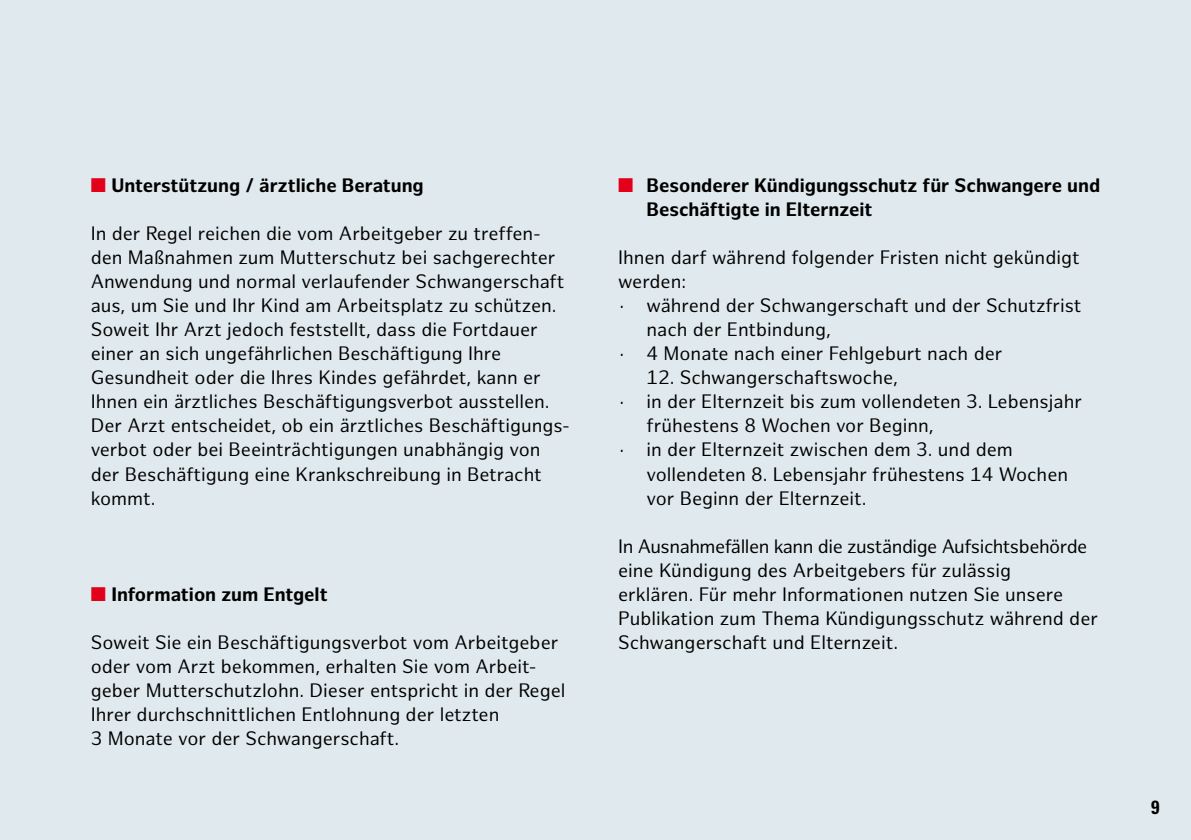
<style>
.page{position:relative;width:1191px;height:840px;background:#fff}
.page>*{position:absolute;margin:0;border:0;box-sizing:border-box;transform-origin:0 0}
.t1{font:19px/24px "Hamburg Sans";color:#000}
.t2{font:700 19px/24px "Hamburg Sans";color:#000}
.t3{font:700 condensed 19px "Univers LT Std";color:#000}
.s1{color:#e2001a}
</style>
<div class="page">
<div style="left:0;top:0;width:1191px;height:839px;background:#e0e9ed"></div>
<p class="t2" style="left:91px;top:174px;width:334px"><span class="s1">■</span> Unterstützung / ärztliche Beratung</p>
<p class="t1" style="left:91px;top:222px;width:481px">In der Regel reichen die vom Arbeitgeber zu treffen&shy;den Maßnahmen zum Mutterschutz bei sachgerechter Anwendung und normal verlaufender Schwangerschaft aus, um Sie und Ihr Kind am Arbeitsplatz zu schützen.<br>Soweit Ihr Arzt jedoch feststellt, dass die Fortdauer einer an sich ungefährlichen Beschäftigung Ihre Gesundheit oder die Ihres Kindes gefährdet, kann er Ihnen ein ärztliches Beschäftigungsverbot ausstellen.<br>Der Arzt entscheidet, ob ein ärztliches Beschäftigungs&shy;verbot oder bei Beeinträchtigungen unabhängig von der Beschäftigung eine Krankschreibung in Betracht kommt.</p>
<p class="t2" style="left:91px;top:582px;width:238px"><span class="s1">■</span> Information zum Entgelt</p>
<p class="t1" style="left:91px;top:630px;width:476px">Soweit Sie ein Beschäftigungsverbot vom Arbeitgeber oder vom Arzt bekommen, erhalten Sie vom Arbeit&shy;geber Mutterschutzlohn. Dieser entspricht in der Regel Ihrer durchschnittlichen Entlohnung der letzten<br>3 Monate vor der Schwangerschaft.</p>
<p class="t2" style="left:646px;top:174px;width:455px;text-indent:-28px"><span class="s1">■</span> Besonderer Kündigungsschutz für Schwangere und<br>Beschäftigte in Elternzeit</p>
<p class="t1" style="left:618px;top:246px;width:463px">Ihnen darf während folgender Fristen nicht gekündigt</p>
<p class="t1" style="left:618px;top:270px;width:70px">werden:</p>
<p class="t1" style="left:618px;top:294px;width:465px">· während der Schwangerschaft und der Schutzfrist</p>
<p class="t1" style="left:646px;top:318px;width:186px">nach der Entbindung,</p>
<p class="t1" style="left:618px;top:342px;width:386px">· 4 Monate nach einer Fehlgeburt nach der</p>
<p class="t1" style="left:646px;top:366px;width:253px">12. Schwangerschaftswoche,</p>
<p class="t1" style="left:618px;top:390px;width:465px">· in der Elternzeit bis zum vollendeten 3. Lebensjahr</p>
<p class="t1" style="left:646px;top:414px;width:288px">frühestens 8 Wochen vor Beginn,</p>
<p class="t1" style="left:618px;top:438px;width:396px">· in der Elternzeit zwischen dem 3. und dem</p>
<p class="t1" style="left:646px;top:462px;width:423px">vollendeten 8. Lebensjahr frühestens 14 Wochen</p>
<p class="t1" style="left:646px;top:486px;width:222px">vor Beginn der Elternzeit.</p>
<p class="t1" style="left:618px;top:534px;width:481px">In Ausnahmefällen kann die zuständige Aufsichtsbehörde eine Kündigung des Arbeitgebers für zulässig<br>erklären. Für mehr Informationen nutzen Sie unsere Publikation zum Thema Kündigungsschutz während der Schwangerschaft und Elternzeit.</p>
<p class="t3" style="left:1151px;top:795px;width:10px">9</p>
</div>
